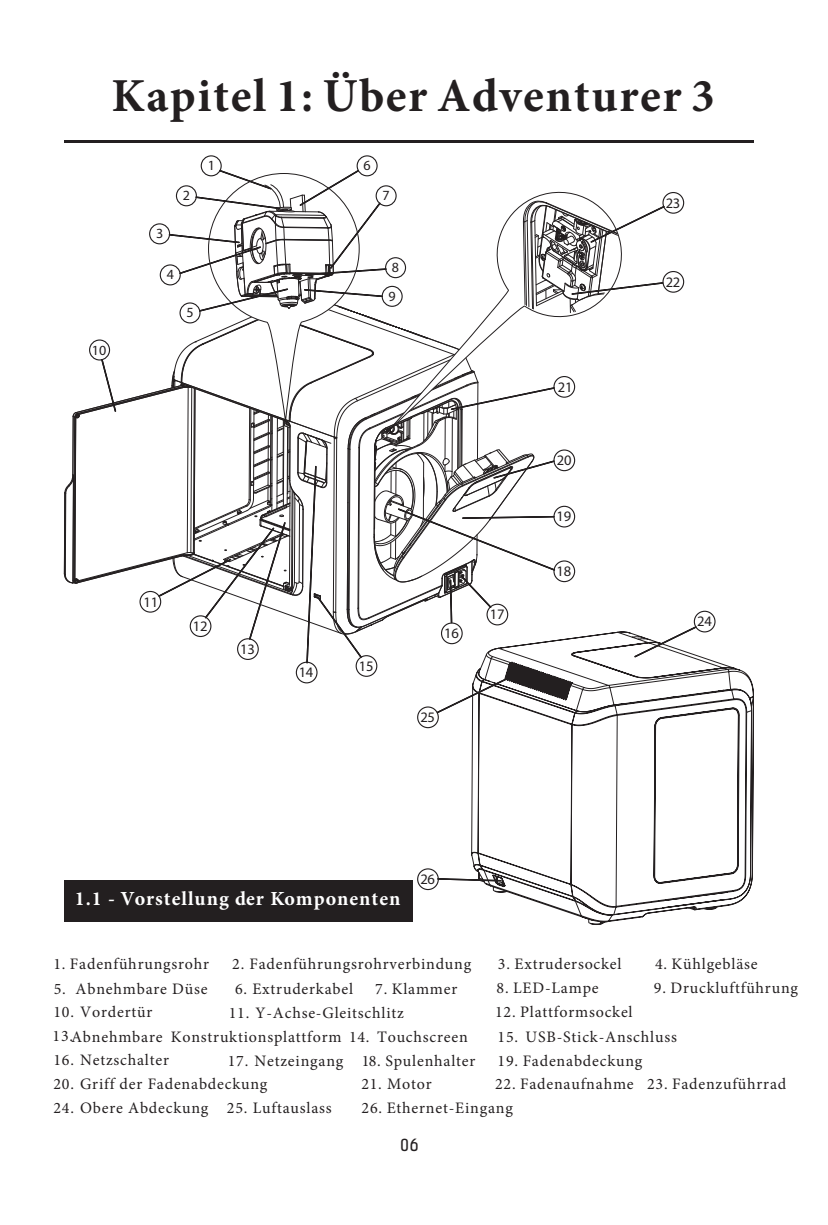
<style>
.page{position:relative;width:828px;height:1225px;background:#fff}
.page>*{position:absolute;margin:0;border:0;box-sizing:border-box;transform-origin:0 0}
.t1{font:700 47.4px "Minion Pro";letter-spacing:.035em;color:#231f20}
.t2{font:700 20px "Minion Pro";letter-spacing:.05em;color:#fff}
.t3{font:16px "Minion Pro";letter-spacing:.05em;color:#231f20}
.t4{font:16px "Minion Pro";color:#221e1f}
.t5{font:16px "Kelson Sans";color:#231f20}
.t6{font:14.6px "Myriad Pro";letter-spacing:-.01em;color:#231f20}
.t7{font:14px/28.6px "Myriad Pro";color:#231f20}
</style>
<div class="page">
<hr style="left:64px;top:140px;width:690px;height:3px;background:#231f20">
<svg style="left:63px;top:173px;width:556px;height:749px"></svg>
<svg style="left:470px;top:631px;width:284px;height:294px"></svg>
<div style="left:220px;top:170px;width:51px;height:19px;border:1px solid #231f20"></div>
<div style="left:201px;top:155px;width:21px;height:21px;border:1px solid #231f20;border-radius:50%"></div>
<div style="left:196px;top:197px;width:84px;height:12px;border:1px solid #231f20"></div>
<div style="left:169px;top:234px;width:70px;height:9px;border:1px solid #231f20"></div>
<div style="left:176px;top:185px;width:21px;height:21px;border:1px solid #231f20;border-radius:50%"></div>
<div style="left:149px;top:223px;width:21px;height:21px;border:1px solid #231f20;border-radius:50%"></div>
<div style="left:180px;top:247px;width:81px;height:27px;border:1px solid #231f20"></div>
<div style="left:199px;top:289px;width:89px;height:22px;border:1px solid #231f20"></div>
<div style="left:160px;top:264px;width:21px;height:21px;border:1px solid #231f20;border-radius:50%"></div>
<div style="left:179px;top:302px;width:21px;height:21px;border:1px solid #231f20;border-radius:50%"></div>
<div style="left:300px;top:170px;width:59px;height:36px;border:1px solid #231f20"></div>
<div style="left:330px;top:203px;width:50px;height:65px;border:1px solid #231f20"></div>
<div style="left:356px;top:155px;width:22px;height:21px;border:1px solid #231f20;border-radius:50%"></div>
<div style="left:375px;top:185px;width:22px;height:21px;border:1px solid #231f20;border-radius:50%"></div>
<div style="left:305px;top:269px;width:81px;height:6px;border:1px solid #231f20"></div>
<div style="left:385px;top:257px;width:21px;height:21px;border:1px solid #231f20;border-radius:50%"></div>
<div style="left:304px;top:289px;width:78px;height:8px;border:1px solid #231f20"></div>
<div style="left:382px;top:286px;width:21px;height:21px;border:1px solid #231f20;border-radius:50%"></div>
<div style="left:591px;top:206px;width:73px;height:36px;border:1px solid #231f20"></div>
<div style="left:572px;top:282px;width:91px;height:12px;border:1px solid #231f20"></div>
<div style="left:101px;top:359px;width:15px;height:52px;border:1px solid #231f20"></div>
<div style="left:159px;top:559px;width:72px;height:37px;border:1px solid #231f20"></div>
<div style="left:205px;top:528px;width:69px;height:90px;border:1px solid #231f20"></div>
<div style="left:249px;top:522px;width:36px;height:117px;border:1px solid #231f20"></div>
<div style="left:662px;top:271px;width:22px;height:22px;border:1px solid #231f20;border-radius:50%"></div>
<div style="left:662px;top:192px;width:22px;height:22px;border:1px solid #231f20;border-radius:50%"></div>
<div style="left:451px;top:387px;width:103px;height:23px;border:1px solid #231f20"></div>
<div style="left:306px;top:466px;width:10px;height:197px;border:1px solid #231f20"></div>
<div style="left:317px;top:596px;width:44px;height:61px;border:1px solid #231f20"></div>
<div style="left:89px;top:339px;width:21px;height:21px;border:1px solid #231f20;border-radius:50%"></div>
<div style="left:237px;top:638px;width:22px;height:22px;border:1px solid #231f20;border-radius:50%"></div>
<div style="left:139px;top:591px;width:22px;height:21px;border:1px solid #231f20;border-radius:50%"></div>
<div style="left:190px;top:615px;width:21px;height:22px;border:1px solid #231f20;border-radius:50%"></div>
<div style="left:296px;top:661px;width:21px;height:22px;border:1px solid #231f20;border-radius:50%"></div>
<div style="left:355px;top:655px;width:22px;height:22px;border:1px solid #231f20;border-radius:50%"></div>
<div style="left:553px;top:376px;width:22px;height:22px;border:1px solid #231f20;border-radius:50%"></div>
<div style="left:450px;top:580px;width:2px;height:43px;border:1px solid #231f20"></div>
<div style="left:441px;top:622px;width:22px;height:22px;border:1px solid #231f20;border-radius:50%"></div>
<div style="left:461px;top:576px;width:30px;height:31px;border:1px solid #231f20"></div>
<div style="left:486px;top:603px;width:22px;height:22px;border:1px solid #231f20;border-radius:50%"></div>
<div style="left:398px;top:508px;width:157px;height:62px;border:1px solid #231f20"></div>
<div style="left:553px;top:560px;width:22px;height:22px;border:1px solid #231f20;border-radius:50%"></div>
<div style="left:462px;top:516px;width:92px;height:2px;border:1px solid #231f20"></div>
<div style="left:553px;top:506px;width:22px;height:21px;border:1px solid #231f20;border-radius:50%"></div>
<div style="left:494px;top:461px;width:60px;height:17px;border:1px solid #231f20"></div>
<div style="left:553px;top:449px;width:22px;height:22px;border:1px solid #231f20;border-radius:50%"></div>
<div style="left:634px;top:626px;width:62px;height:31px;border:1px solid #231f20"></div>
<div style="left:694px;top:611px;width:21px;height:21px;border:1px solid #231f20;border-radius:50%"></div>
<div style="left:437px;top:675px;width:76px;height:38px;border:1px solid #231f20"></div>
<div style="left:417px;top:706px;width:22px;height:22px;border:1px solid #231f20;border-radius:50%"></div>
<div style="left:437px;top:878px;width:64px;height:3px;border:1px solid #231f20"></div>
<div style="left:417px;top:868px;width:22px;height:22px;border:1px solid #231f20;border-radius:50%"></div>
<div style="left:65px;top:880px;width:348px;height:41px;background:#231f20"></div>
<h1 class="t1" style="left:111px;top:62px;width:605px">Kapitel 1: Über Adventurer 3</h1>
<p class="t7" style="left:92px;top:335px;width:16px">10</p>
<p class="t7" style="left:156px;top:219px;width:9px">3</p>
<p class="t7" style="left:183px;top:181px;width:9px">2</p>
<p class="t7" style="left:167px;top:260px;width:9px">4</p>
<p class="t7" style="left:187px;top:298px;width:9px">5</p>
<p class="t7" style="left:208px;top:151px;width:9px">1</p>
<p class="t7" style="left:363px;top:151px;width:9px">6</p>
<p class="t7" style="left:382px;top:181px;width:9px">7</p>
<p class="t7" style="left:388px;top:253px;width:12px">8<br>9</p>
<p class="t6" style="left:144px;top:592px;width:16px">11</p>
<p class="t6" style="left:193px;top:617px;width:16px">12</p>
<p class="t6" style="left:240px;top:640px;width:16px">13</p>
<p class="t6" style="left:299px;top:663px;width:16px">14</p>
<p class="t6" style="left:359px;top:657px;width:16px">15</p>
<p class="t6" style="left:444px;top:624px;width:16px">16</p>
<p class="t6" style="left:420px;top:708px;width:16px">25</p>
<p class="t6" style="left:490px;top:605px;width:16px">17</p>
<p class="t6" style="left:558px;top:377px;width:16px">21</p>
<p class="t6" style="left:557px;top:451px;width:16px">20</p>
<p class="t6" style="left:556px;top:507px;width:16px">19</p>
<p class="t6" style="left:556px;top:562px;width:16px">18</p>
<p class="t2" style="left:75px;top:884px;width:327px">1.1 - Vorstellung der Komponenten</p>
<p class="t6" style="left:420px;top:870px;width:16px">26</p>
<p class="t6" style="left:665px;top:194px;width:16px">23</p>
<p class="t6" style="left:665px;top:273px;width:16px">22</p>
<p class="t6" style="left:697px;top:612px;width:16px">24</p>
<p class="t3" style="left:53px;top:953px;width:157px">1. Fadenführungsrohr</p>
<p class="t3" style="left:232px;top:953px;width:241px">2. Fadenführungsrohrverbindung</p>
<p class="t3" style="left:498px;top:953px;width:125px">3. Extrudersockel</p>
<p class="t3" style="left:655px;top:953px;width:104px">4. Kühlgebläse</p>
<p class="t3" style="left:496px;top:977px;width:104px">8. LED-Lampe</p>
<p class="t3" style="left:654px;top:977px;width:146px">9. Druckluftführung</p>
<p class="t3" style="left:53px;top:1001px;width:100px">10. Vordertür</p>
<p class="t3" style="left:495px;top:1001px;width:139px">12. Plattformsockel</p>
<p class="t3" style="left:53px;top:1049px;width:117px">16. Netzschalter</p>
<p class="t3" style="left:54px;top:977px;width:155px">5. Abnehmbare Düse</p>
<p class="t3" style="left:235px;top:977px;width:120px">6. Extruderkabel</p>
<p class="t3" style="left:375px;top:977px;width:84px">7. Klammer</p>
<p class="t3" style="left:229px;top:1001px;width:176px">11. Y-Achse-Gleitschlitz</p>
<p class="t3" style="left:54px;top:1025px;width:415px">6. Abnehmbare Konstruktionsplattform 14. Touchscreen</p>
<p class="t3" style="left:497px;top:1025px;width:181px">15. USB-Stick-Anschluss</p>
<p class="t3" style="left:228px;top:1049px;width:249px">17. Netzeingang 18. Spulenhalter</p>
<p class="t3" style="left:497px;top:1049px;width:146px">19. Fadenabdeckung</p>
<p class="t3" style="left:53px;top:1073px;width:215px">20. Griff der Fadenabdeckung</p>
<p class="t3" style="left:361px;top:1073px;width:72px">21. Motor</p>
<p class="t3" style="left:495px;top:1073px;width:293px">22. Fadenaufnahme 23. Fadenzuführrad</p>
<p class="t3" style="left:53px;top:1097px;width:280px">24. Obere Abdeckung 25. Luftauslass</p>
<p class="t3" style="left:362px;top:1097px;width:153px">26. Ethernet-Eingang</p>
<p class="t5" style="left:401px;top:1135px;width:19px">06</p>
<p class="t4" style="left:53px;top:1025px;width:22px">13.</p>
</div>
